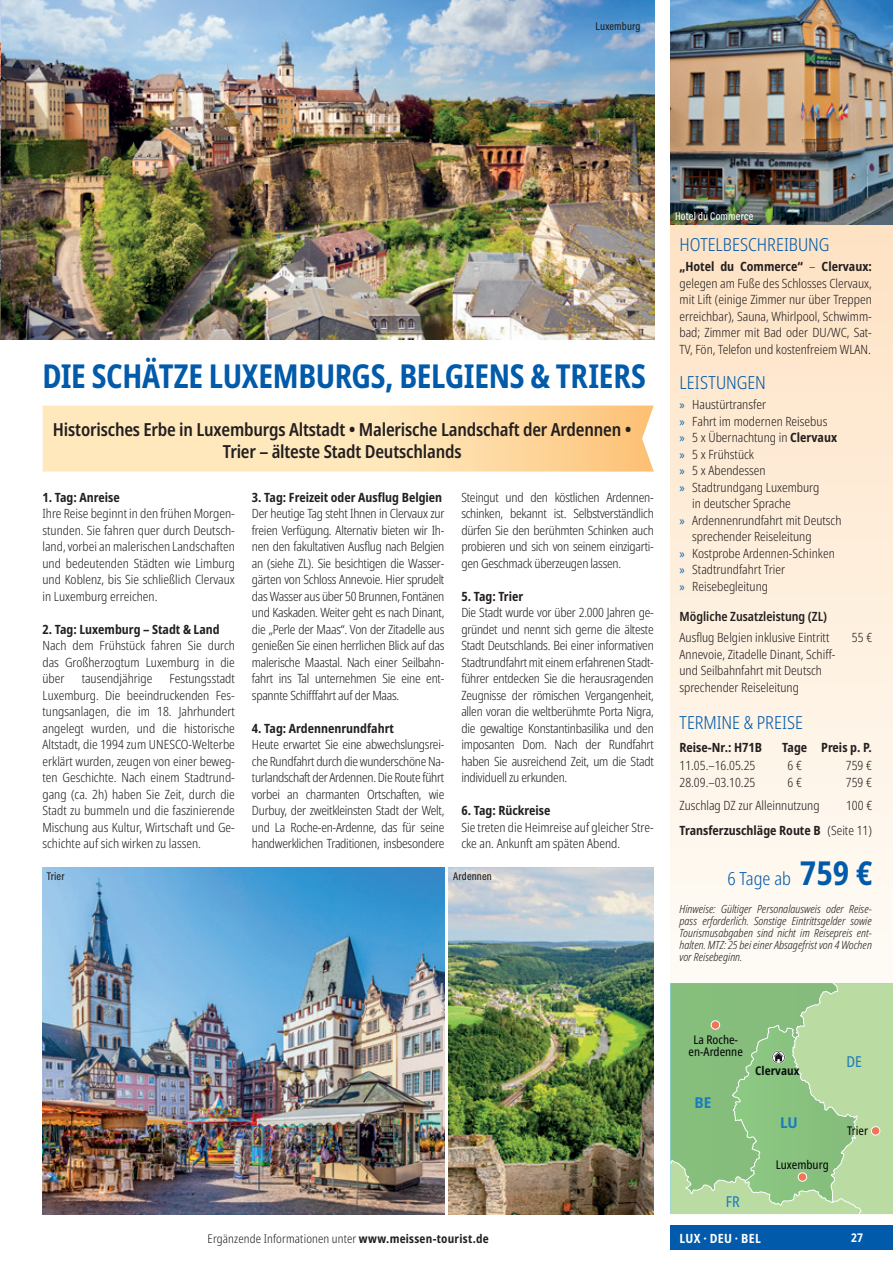
<style>
.page{position:relative;width:893px;height:1263px;background:#fff}
.page>*{position:absolute;margin:0;border:0;box-sizing:border-box;transform-origin:0 0}
.t1{font:700 condensed 33px "Noto Sans";letter-spacing:-.01em;color:#015aaa;scale:.95 1}
.t2{font:600 condensed 18px/21.6px "Noto Sans";letter-spacing:-.01em;color:#231f20;text-align:center}
.t3{font:300 condensed 18px "Noto Sans";color:#015aaa}
.t4{font:condensed 15px "Noto Sans";color:#1b7bbe}
.t5{font:700 semi-condensed 15px "Noto Sans";color:#1b7bbe}
.t6{font:300 condensed 12.75px/16.5px "Noto Sans";color:#231f20;text-align:justify}
.t7{font:700 condensed 12.75px "Noto Sans";color:#231f20}
.t8{font:600 condensed 12.75px "Noto Sans";color:#231f20}
.t9{font:700 condensed 12.75px "Noto Sans";letter-spacing:.025em;color:#fff}
.t10{font:300 condensed 12px "Noto Sans";letter-spacing:.015em;color:#231f20}
.t11{font:condensed 12px/12px "Noto Sans";color:#020405;text-align:center}
.t12{font:700 condensed 12px "Noto Sans";color:#0b0f10}
.t13{font:700 condensed 12px "Noto Sans";color:#fff}
.t14{font:italic 300 condensed 11.25px/12px "Noto Sans";color:#231f20;text-align:justify}
.t15{font:500 11.25px "Acumin Pro Cond";letter-spacing:.015em;color:#231f20}
.t16{font:500 11.25px "Acumin Pro Cond";letter-spacing:.015em;color:#fff}
.s1{font-weight:700}
.s2{font-family:"Myriad Pro";font-weight:400;font-stretch:normal;color:#015aaa}
.s3{font-weight:300}
.s4{font-weight:700;font-size:33px}
</style>
<div class="page">
<div style="left:671px;top:1225px;width:222px;height:25px;background:#015aaa"></div>
<svg style="left:671px;top:224px;width:222px;height:726px;background:#fdeedc"></svg>
<img style="left:1px;top:0;width:653px;height:340px">
<img style="left:43px;top:867px;width:401px;height:347px">
<img style="left:449px;top:867px;width:205px;height:347px">
<svg style="left:671px;top:983px;width:222px;height:231px;background:#9ccb8d"></svg>
<img style="left:671px;top:0;width:222px;height:224px">
<hr style="left:0;top:0;width:1px;height:340px;background:#e6e7e9">
<svg style="left:43px;top:406px;width:611px;height:66px;background:#fde0af"></svg>
<p class="t15" style="left:595px;top:18px;width:47px">Luxemburg</p>
<h1 class="t1" style="left:43px;top:353px;width:637px">DIE SCHÄTZE LUXEMBURGS, BELGIENS &amp; TRIERS</h1>
<p class="t16" style="left:675px;top:209px;width:80px">Hotel du Commerce</p>
<h2 class="t3" style="left:679px;top:231px;width:151px">HOTELBESCHREIBUNG</h2>
<p class="t6" style="left:679px;top:259px;width:194px"><span class="s1">„Hotel du Commerce“</span> – <span class="s1">Clervaux: </span>gelegen am Fuße des Schlosses Clervaux, mit Lift (einige Zimmer nur über Treppen erreichbar), Sauna, Whirlpool, Schwimm&shy;bad; Zimmer mit Bad oder DU/WC, Sat-TV, Fön, Telefon und kostenfreiem WLAN.</p>
<h2 class="t3" style="left:679px;top:370px;width:88px">LEISTUNGEN</h2>
<p class="t6" style="left:679px;top:397px;width:88px"><span class="s2">»</span> Haustürtransfer</p>
<p class="t6" style="left:679px;top:413px;width:149px"><span class="s2">»</span> Fahrt im modernen Reisebus</p>
<p class="t6" style="left:679px;top:430px;width:159px"><span class="s2">»</span> 5 x Übernachtung in <span class="s1">Clervaux</span></p>
<p class="t6" style="left:679px;top:446px;width:76px"><span class="s2">»</span> 5 x Frühstück</p>
<p class="t6" style="left:679px;top:463px;width:88px"><span class="s2">»</span> 5 x Abendessen</p>
<p class="t6" style="left:679px;top:479px;width:141px"><span class="s2">»</span> Stadtrundgang Luxemburg</p>
<p class="t6" style="left:692px;top:496px;width:100px">in deutscher Sprache</p>
<p class="t6" style="left:679px;top:512px;width:163px"><span class="s2">»</span> Ardennenrundfahrt mit Deutsch</p>
<p class="t6" style="left:692px;top:529px;width:121px">sprechender Reiseleitung</p>
<p class="t6" style="left:679px;top:545px;width:157px"><span class="s2">»</span> Kostprobe Ardennen-Schinken</p>
<p class="t6" style="left:679px;top:562px;width:107px"><span class="s2">»</span> Stadtrundfahrt Trier</p>
<p class="t6" style="left:679px;top:578px;width:90px"><span class="s2">»</span> Reisebegleitung</p>
<h2 class="t2" style="left:53px;top:419px;width:580px">Historisches Erbe in Luxemburgs Altstadt • Malerische Landschaft der Ardennen •<br>Trier – älteste Stadt Deutschlands</h2>
<p class="t7" style="left:252px;top:488px;width:192px">3. Tag: Freizeit oder Ausflug Belgien</p>
<p class="t6" style="left:252px;top:506px;width:194px">Der heutige Tag steht Ihnen in Clervaux zur freien Verfügung. Alternativ bieten wir Ih&shy;nen den fakultativen Ausflug nach Belgien an (siehe ZL). Sie besichtigen die Wasser&shy;gärten von Schloss Annevoie. Hier sprudelt das Wasser aus über 50 Brunnen, Fontänen und Kaskaden. Weiter geht es nach Dinant, die „Perle der Maas“. Von der Zitadelle aus genießen Sie einen herrlichen Blick auf das malerische Maastal. Nach einer Seilbahn&shy;fahrt ins Tal unternehmen Sie eine ent&shy;spannte Schifffahrt auf der Maas.</p>
<p class="t7" style="left:252px;top:719px;width:144px">4. Tag: Ardennenrundfahrt</p>
<p class="t6" style="left:252px;top:737px;width:194px">Heute erwartet Sie eine abwechslungsrei&shy;che Rundfahrt durch die wunderschöne Na&shy;turlandschaft der Ardennen. Die Route führt vorbei an charmanten Ortschaften, wie Durbuy, der zweitkleinsten Stadt der Welt, und La Roche-en-Ardenne, das für seine handwerklichen Traditionen, insbesondere</p>
<p class="t6" style="left:461px;top:489px;width:194px">Steingut und den köstlichen Ardennen&shy;schinken, bekannt ist. Selbstverständlich dürfen Sie den berühmten Schinken auch probieren und sich von seinem einzigarti&shy;gen Geschmack überzeugen lassen.</p>
<p class="t7" style="left:461px;top:587px;width:63px">5. Tag: Trier</p>
<p class="t6" style="left:461px;top:605px;width:194px">Die Stadt wurde vor über 2.000 Jahren ge&shy;gründet und nennt sich gerne die älteste Stadt Deutschlands. Bei einer informativen Stadtrundfahrt mit einem erfahrenen Stadt&shy;führer entdecken Sie die herausragenden Zeugnisse der römischen Vergangenheit, allen voran die weltberühmte Porta Nigra, die gewaltige Konstantinbasilika und den imposanten Dom. Nach der Rundfahrt haben Sie ausreichend Zeit, um die Stadt individuell zu erkunden.</p>
<p class="t7" style="left:461px;top:801px;width:91px">6. Tag: Rückreise</p>
<p class="t6" style="left:461px;top:819px;width:194px">Sie treten die Heimreise auf gleicher Stre&shy;cke an. Ankunft am späten Abend.</p>
<p class="t7" style="left:679px;top:821px;width:194px">Transferzuschläge Route B <span class="s3">(Seite 11)</span></p>
<p class="t7" style="left:43px;top:488px;width:79px">1. Tag: Anreise</p>
<p class="t6" style="left:43px;top:506px;width:194px">Ihre Reise beginnt in den frühen Morgen&shy;stunden. Sie fahren quer durch Deutsch&shy;land, vorbei an malerischen Landschaften und bedeutenden Städten wie Limburg und Koblenz, bis Sie schließlich Clervaux in Luxemburg erreichen.</p>
<p class="t7" style="left:43px;top:620px;width:179px">2. Tag: Luxemburg – Stadt &amp; Land</p>
<p class="t6" style="left:43px;top:638px;width:194px">Nach dem Frühstück fahren Sie durch das Großherzogtum Luxemburg in die über</p>
<p class="t8" style="left:679px;top:607px;width:149px">Mögliche Zusatzleistung (ZL)</p>
<p class="t6" style="left:679px;top:630px;width:157px;text-align:left">Ausflug Belgien inklusive Eintritt Annevoie, Zitadelle Dinant, Schiff&shy;und Seilbahnfahrt mit Deutsch sprechender Reiseleitung</p>
<p class="t6" style="left:852px;top:630px;width:22px">55 €</p>
<p class="t6" style="left:43px;top:671px;width:194px;text-indent:127px">Festungsstadt Luxemburg. Die beeindruckenden Fes&shy;tungsanlagen, die im 18. Jahrhundert angelegt wurden, und die historische Altstadt, die 1994 zum UNESCO-Welterbe erklärt wurden, zeugen von einer beweg&shy;ten Geschichte. Nach einem Stadtrund&shy;gang (ca. 2h) haben Sie Zeit, durch die Stadt zu bummeln und die faszinierende Mischung aus Kultur, Wirtschaft und Ge&shy;schichte auf sich wirken zu lassen.</p>
<p class="t6" style="left:82px;top:671px;width:72px">tausendjährige</p>
<h2 class="t3" style="left:679px;top:710px;width:125px">TERMINE &amp; PREISE</h2>
<p class="t7" style="left:679px;top:738px;width:84px">Reise-Nr.: H71B</p>
<p class="t7" style="left:782px;top:738px;width:91px">Tage Preis p. P.</p>
<p class="t6" style="left:679px;top:757px;width:77px">11.05.–16.05.25</p>
<p class="t6" style="left:788px;top:757px;width:16px">6 €</p>
<p class="t6" style="left:846px;top:757px;width:28px">759 €</p>
<p class="t6" style="left:679px;top:775px;width:77px">28.09.–03.10.25</p>
<p class="t6" style="left:788px;top:775px;width:16px">6 €</p>
<p class="t6" style="left:846px;top:775px;width:28px">759 €</p>
<p class="t6" style="left:679px;top:797px;width:142px">Zuschlag DZ zur Alleinnutzung</p>
<p class="t6" style="left:846px;top:797px;width:28px">100 €</p>
<p class="t15" style="left:47px;top:869px;width:19px">Trier</p>
<p class="t15" style="left:453px;top:869px;width:40px">Ardennen</p>
<h2 class="t3" style="left:728px;top:865px;width:146px">6 Tage ab <span class="s4">759 €</span></h2>
<p class="t14" style="left:679px;top:903px;width:194px">Hinweise: Gültiger Personalausweis oder Reise&shy;pass erforderlich. Sonstige Eintrittsgelder sowie Tourismusabgaben sind nicht im Reisepreis ent&shy;halten. MTZ: 25 bei einer Absagefrist von 4 Wochen vor Reisebeginn.</p>
<p class="t11" style="left:689px;top:1034px;width:56px">La Roche&shy;en-Ardenne</p>
<p class="t5" style="left:694px;top:1092px;width:18px">BE</p>
<p class="t4" style="left:726px;top:1191px;width:15px">FR</p>
<p class="t12" style="left:755px;top:1062px;width:46px">Clervaux</p>
<p class="t5" style="left:780px;top:1112px;width:19px">LU</p>
<p class="t11" style="left:776px;top:1159px;width:54px">Luxemburg</p>
<p class="t4" style="left:846px;top:1051px;width:17px">DE</p>
<p class="t11" style="left:847px;top:1125px;width:23px">Trier</p>
<p class="t10" style="left:208px;top:1230px;width:283px">Ergänzende Informationen unter <span class="s1">www.meissen-tourist.de</span></p>
<p class="t9" style="left:679px;top:1229px;width:83px">LUX · DEU · BEL</p>
<p class="t13" style="left:851px;top:1229px;width:13px">27</p>
</div>
